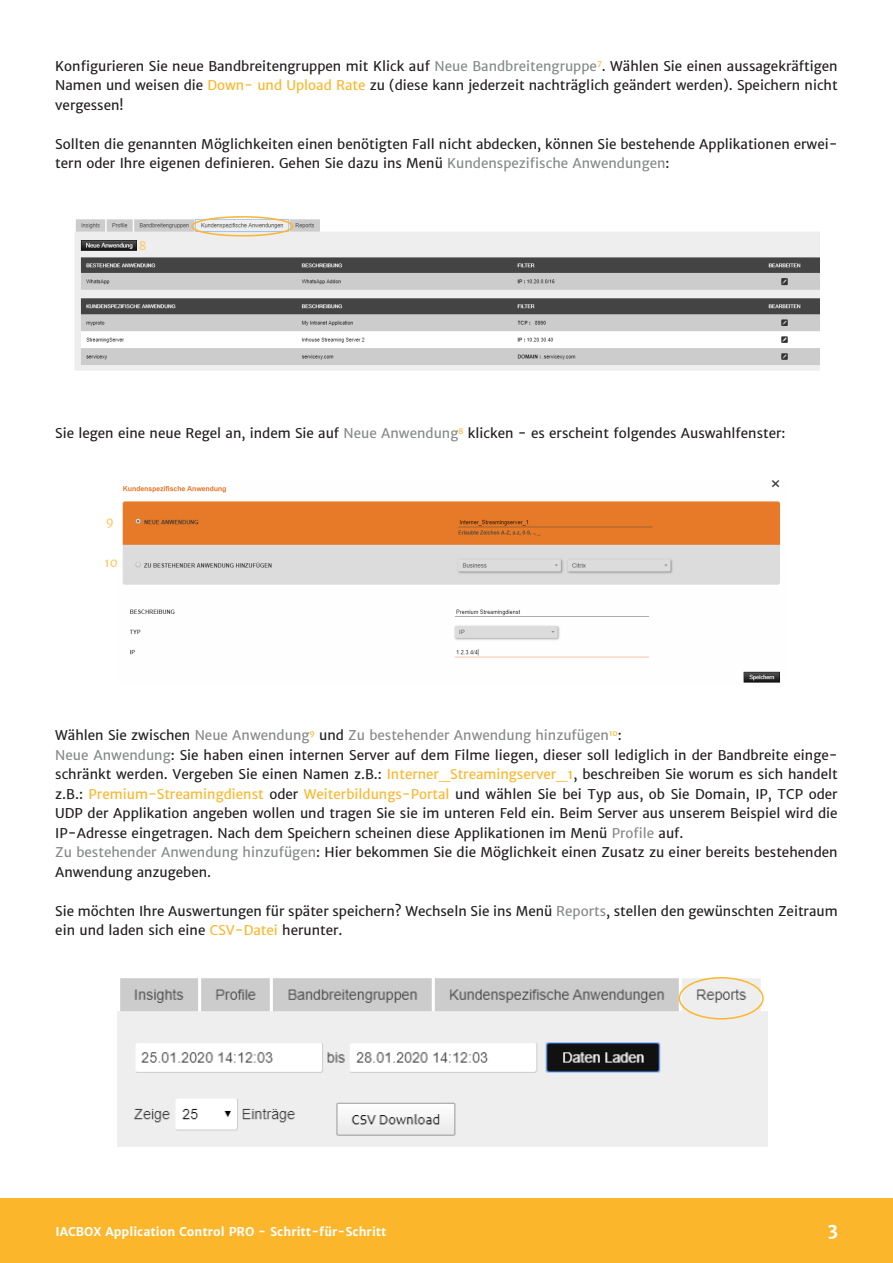
<style>
.page{position:relative;width:893px;height:1263px;background:#fff}
.page>*{position:absolute;margin:0;border:0;box-sizing:border-box;transform-origin:0 0}
.Text{font:700 18px "Merriweather Sans";color:#fff}
.t1{font:13.5px/19.5px "Merriweather Sans";color:#231f20}
.t2{font:13.5px "Merriweather Sans";color:#868988}
.Text-2{font:700 12px "Merriweather Sans";color:#fff}
.Bildbeschreibung{font:12px "Merriweather Sans";color:#fec764}
.s1{color:#868988}
.s2{color:#fcb62b}
.s3{color:#231f20}
</style>
<div class="page">
<div style="left:0;top:1198px;width:893px;height:65px;background:#fcb62b"></div>
<img style="left:74px;top:218px;width:746px;height:153px">
<div style="left:191px;top:216px;width:102px;height:21px;border:2px solid #fcb62b;border-radius:50%"></div>
<img style="left:122px;top:480px;width:658px;height:203px">
<img style="left:117px;top:977px;width:650px;height:170px">
<div style="left:679px;top:977px;width:85px;height:42px;border:2px solid #fcb62b;border-radius:50%"></div>
<p class="t1" style="left:55px;top:56px;width:784px;text-align:justify">Konfigurieren Sie neue Bandbreitengruppen mit Klick auf <span class="s1">Neue Bandbreitengruppe</span><sup>7</sup>. Wählen Sie einen aussagekräftigen Namen und weisen die <span class="s2">Down- und Upload Rate</span> zu (diese kann jederzeit nachträglich geändert werden). Speichern nicht vergessen!</p>
<p class="t1" style="left:55px;top:134px;width:784px">Sollten die genannten Möglichkeiten einen benötigten Fall nicht abdecken, können Sie bestehende Applikationen erwei&shy;tern oder Ihre eigenen definieren. Gehen Sie dazu ins Menü <span class="s1">Kundenspezifische Anwendungen</span>:</p>
<p class="Bildbeschreibung" style="left:139px;top:239px;width:9px">8</p>
<p class="t1" style="left:55px;top:424px;width:732px">Sie legen eine neue Regel an, indem Sie auf <span class="s1">Neue Anwendung</span><sup>8</sup> klicken - es erscheint folgendes Auswahlfenster:</p>
<p class="Bildbeschreibung" style="left:106px;top:515px;width:10px">9</p>
<p class="Bildbeschreibung" style="left:104px;top:555px;width:15px">10</p>
<p class="t2" style="left:55px;top:727px;width:568px"><span class="s3">Wählen Sie zwischen</span> Neue Anwendung<sup>9</sup> <span class="s3">und</span> Zu bestehender Anwendung hinzufügen<sup>10</sup><span class="s3">:</span></p>
<p class="t1" style="left:55px;top:745px;width:784px;text-align:justify"><span class="s1">Neue Anwendung</span>: Sie haben einen internen Server auf dem Filme liegen, dieser soll lediglich in der Bandbreite einge&shy;schränkt werden. Vergeben Sie einen Namen z.B.: <span class="s2">Interner_Streamingserver_1</span>, beschreiben Sie worum es sich handelt z.B.: <span class="s2">Premium-Streamingdienst</span> oder <span class="s2">Weiterbildungs-Portal</span> und wählen Sie bei Typ aus, ob Sie Domain, IP, TCP oder UDP der Applikation angeben wollen und tragen Sie sie im unteren Feld ein. Beim Server aus unserem Beispiel wird die IP-Adresse eingetragen. Nach dem Speichern scheinen diese Applikationen im Menü <span class="s1">Profile</span> auf.</p>
<p class="t1" style="left:55px;top:843px;width:784px"><span class="s1">Zu bestehender Anwendung hinzufügen</span>: Hier bekommen Sie die Möglichkeit einen Zusatz zu einer bereits bestehenden<br>Anwendung anzugeben.</p>
<p class="t1" style="left:55px;top:901px;width:784px">Sie möchten Ihre Auswertungen für später speichern? Wechseln Sie ins Menü <span class="s1">Reports</span>, stellen den gewünschten Zeitraum ein und laden sich eine <span class="s2">CSV-Datei</span> herunter.</p>
<p class="Text-2" style="left:56px;top:1224px;width:333px">IACBOX Application Control PRO - Schritt-für-Schritt</p>
<p class="Text" style="left:828px;top:1219px;width:12px">3</p>
</div>
